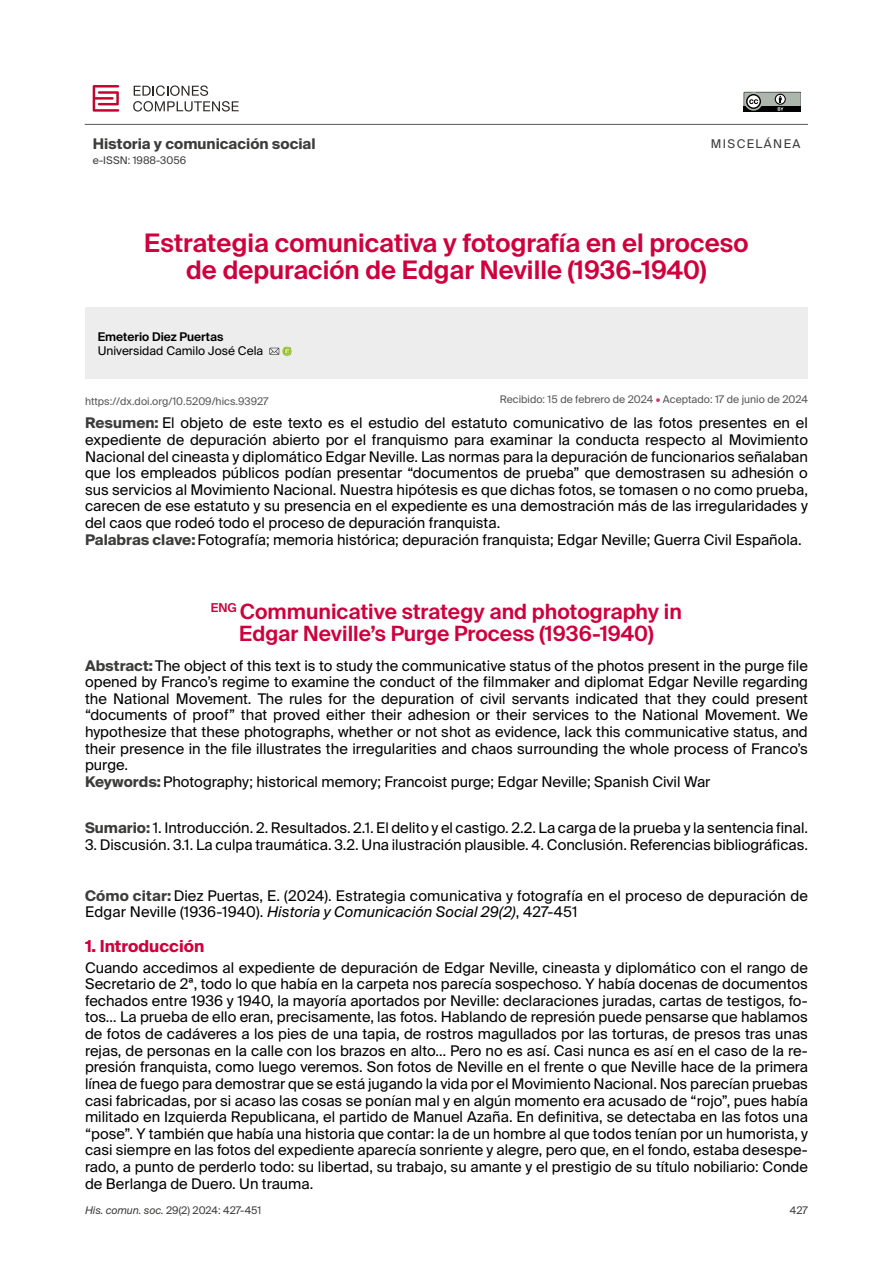
<style>
.page{position:relative;width:893px;height:1263px;background:#fff}
.page>*{position:absolute;margin:0;border:0;box-sizing:border-box;transform-origin:0 0}
._000-Título_original_ES{font:600 25.5px/27.2px "Suisse Intl";color:#cf003d;text-align:center}
._000-Título_traducido_EN{font:600 21px/22.6px "Suisse Intl";color:#cf003d;text-align:center}
._000-LADILLO_01{font:700 16.5px "Suisse Intl";color:#cf003d}
._000-PRIMER_PARRAFO{font:14.7px/16.6px "Suisse Intl";color:#000;text-align:justify}
._000_Resumen_abstract_ES{font:14.7px/16.6px "Suisse Intl";color:#000;text-align:justify}
._000_SUMARIO{font:14.7px "Suisse Intl";color:#000}
._000-Palabras_clave_keywords{font:14.7px "Suisse Intl";color:#000}
._000_COMO_CITAR{font:14.7px/16.6px "Suisse Intl";letter-spacing:.01em;color:#000}
._00-REVISTA{font:700 14.7px "Suisse Intl";color:#3c3c3b}
._000-CARGO{font:12px "Suisse Intl";color:#000}
._000-Autor{font:600 12px "Suisse Intl";color:#000}
.Normal_1er_parr{font:12px "Suisse Intl";letter-spacing:.12em;color:#3c3c3b}
._000-DOI{font:10.5px "Suisse Intl";color:#575756}
.Normal_1er_parr-2{font:10.5px "Suisse Intl";color:#3c3c3b}
.s1{color:#d83364}
.s2{font-weight:700;color:#3c3c3b}
.s3{font-style:italic}
</style>
<div class="page">
<hr style="left:85px;top:124px;width:723px;height:1px;background:#575756">
<svg style="left:744px;top:92px;width:56px;height:19px"></svg>
<svg style="left:93px;top:85px;width:26px;height:26px"></svg>
<svg style="left:133px;top:85px;width:106px;height:26px"></svg>
<div style="left:85px;top:307px;width:723px;height:72px;background:#ededed"></div>
<svg style="left:269px;top:347px;width:23px;height:9px"></svg>
<p class="_00-REVISTA" style="left:93px;top:135px;width:224px">Historia y comunicación social</p>
<p class="Normal_1er_parr-2" style="left:93px;top:154px;width:95px">e-ISSN: 1988-3056</p>
<p class="Normal_1er_parr" style="left:711px;top:136px;width:91px">MISCELÁNEA</p>
<p class="_000-Título_original_ES" style="left:144px;top:229px;width:606px">Estrategia comunicativa y fotografía en el proceso de depuración de Edgar Neville (1936-1940)</p>
<p class="_000-Autor" style="left:98px;top:329px;width:127px">Emeterio Diez Puertas</p>
<p class="_000-CARGO" style="left:98px;top:344px;width:167px">Universidad Camilo José Cela</p>
<p class="_000-DOI" style="left:500px;top:393px;width:310px">Recibido: 15 de febrero de 2024 <span class="s1">•</span> Aceptado: 17 de junio de 2024</p>
<p class="_000_Resumen_abstract_ES" style="left:85px;top:415px;width:724px"><span class="s2">Resumen:</span> El objeto de este texto es el estudio del estatuto comunicativo de las fotos presentes en el expediente de depuración abierto por el franquismo para examinar la conducta respecto al Movimiento Nacional del cineasta y diplomático Edgar Neville. Las normas para la depuración de funcionarios señalaban que los empleados públicos podían presentar “documentos de prueba” que demostrasen su adhesión o sus servicios al Movimiento Nacional. Nuestra hipótesis es que dichas fotos, se tomasen o no como prueba, carecen de ese estatuto y su presencia en el expediente es una demostración más de las irregularidades y del caos que rodeó todo el proceso de depuración franquista.</p>
<p class="_000-Palabras_clave_keywords" style="left:85px;top:531px;width:718px"><span class="s2">Palabras clave:</span>Fotografía; memoria histórica; depuración franquista; Edgar Neville; Guerra Civil Española.</p>
<p class="_000-Título_traducido_EN" style="left:211px;top:600px;width:472px"><sup>ENG</sup> Communicative strategy and photography in<br>Edgar Neville’s Purge Process (1936-1940)</p>
<p class="_000_Resumen_abstract_ES" style="left:85px;top:657px;width:724px"><span class="s2">Abstract:</span>The object of this text is to study the communicative status of the photos present in the purge file opened by Franco’s regime to examine the conduct of the filmmaker and diplomat Edgar Neville regarding the National Movement. The rules for the depuration of civil servants indicated that they could present “documents of proof” that proved either their adhesion or their services to the National Movement. We hypothesize that these photographs, whether or not shot as evidence, lack this communicative status, and their presence in the file illustrates the irregularities and chaos surrounding the whole process of Franco’s purge.</p>
<p class="_000-Palabras_clave_keywords" style="left:85px;top:773px;width:627px"><span class="s2">Keywords:</span>Photography; historical memory; Francoist purge; Edgar Neville; Spanish Civil War</p>
<p class="_000_SUMARIO" style="left:85px;top:820px;width:724px"><span class="s2">Sumario:</span> 1. Introducción. 2. Resultados. 2.1. El delito y el castigo. 2.2. La carga de la prueba y la sentencia final.</p>
<p class="_000_SUMARIO" style="left:85px;top:836px;width:724px">3. Discusión. 3.1. La culpa traumática. 3.2. Una ilustración plausible. 4. Conclusión. Referencias bibliográficas.</p>
<p class="_000_COMO_CITAR" style="left:85px;top:887px;width:724px"><span class="s2">Cómo citar:</span> Diez Puertas, E. (2024). Estrategia comunicativa y fotografía en el proceso de depuración de<br>Edgar Neville (1936-1940). <span class="s3">Historia y Comunicación Social 29(2)</span>, 427-451</p>
<p class="_000-LADILLO_01" style="left:85px;top:936px;width:121px">1. Introducción</p>
<p class="_000-PRIMER_PARRAFO" style="left:85px;top:959px;width:724px">Cuando accedimos al expediente de depuración de Edgar Neville, cineasta y diplomático con el rango de Secretario de 2ª, todo lo que había en la carpeta nos parecía sospechoso. Y había docenas de documentos fechados entre 1936 y 1940, la mayoría aportados por Neville: declaraciones juradas, cartas de testigos, fo&shy;tos… La prueba de ello eran, precisamente, las fotos. Hablando de represión puede pensarse que hablamos de fotos de cadáveres a los pies de una tapia, de rostros magullados por las torturas, de presos tras unas rejas, de personas en la calle con los brazos en alto… Pero no es así. Casi nunca es así en el caso de la re&shy;presión franquista, como luego veremos. Son fotos de Neville en el frente o que Neville hace de la primera línea de fuego para demostrar que se está jugando la vida por el Movimiento Nacional. Nos parecían pruebas casi fabricadas, por si acaso las cosas se ponían mal y en algún momento era acusado de “rojo”, pues había militado en Izquierda Republicana, el partido de Manuel Azaña. En definitiva, se detectaba en las fotos una “pose”. Y también que había una historia que contar: la de un hombre al que todos tenían por un humorista, y casi siempre en las fotos del expediente aparecía sonriente y alegre, pero que, en el fondo, estaba desespe&shy;rado, a punto de perderlo todo: su libertad, su trabajo, su amante y el prestigio de su título nobiliario: Conde de Berlanga de Duero. Un trauma.</p>
<p class="Normal_1er_parr-2" style="left:85px;top:1204px;width:178px"><span class="s3">His. comun. soc.</span> 29(2) 2024: 427-451</p>
<p class="Normal_1er_parr-2" style="left:790px;top:1204px;width:20px">427</p>
</div>
